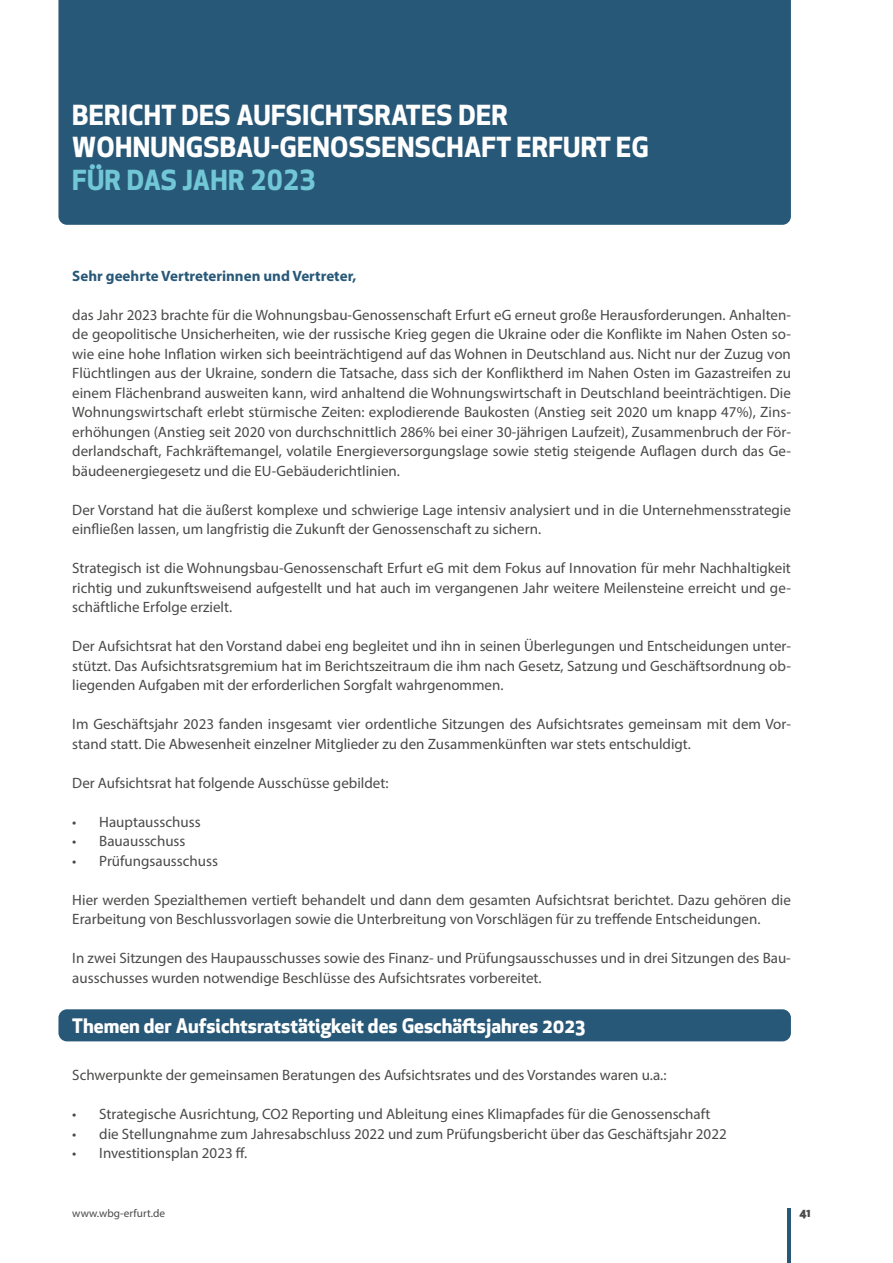
<style>
.page{position:relative;width:893px;height:1263px;background:#fff}
.page>*{position:absolute;margin:0;border:0;box-sizing:border-box;transform-origin:0 0}
.t1{font:700 27px/32.4px "Apex New";letter-spacing:.01em;color:#fff}
.t2{font:700 27px "Apex New";letter-spacing:.01em;color:#72c7d6}
.t3{font:700 19.5px "Apex New";color:#fff}
.t4{font:15px/19.5px "Myriad Pro";color:#4a4a49}
.t5{font:700 15px "Myriad Pro";color:#285878}
.t6{font:11.25px "Myriad Pro";color:#4b4a49}
.t7{font:800 11.25px "Apex New";color:#4a4a49}
</style>
<div class="page">
<hr style="left:787px;top:1208px;width:4px;height:55px;background:#285878">
<div style="left:58px;top:0;width:733px;height:225px;background:#285878"></div>
<div style="left:58px;top:1009px;width:733px;height:32px;background:#285878;border-radius:9px"></div>
<h1 class="t1" style="left:72px;top:98px;width:578px">BERICHT DES AUFSICHTSRATES DER<br>WOHNUNGSBAU-GENOSSENSCHAFT ERFURT EG</h1>
<h1 class="t2" style="left:72px;top:160px;width:245px">FÜR DAS JAHR 2023</h1>
<p class="t5" style="left:72px;top:266px;width:285px">Sehr geehrte Vertreterinnen und Vertreter,</p>
<p class="t4" style="left:72px;top:305px;width:720px;text-align:justify">das Jahr 2023 brachte für die Wohnungsbau-Genossenschaft Erfurt eG erneut große Herausforderungen. Anhalten&shy;de geopolitische Unsicherheiten, wie der russische Krieg gegen die Ukraine oder die Konflikte im Nahen Osten so&shy;wie eine hohe Inflation wirken sich beeinträchtigend auf das Wohnen in Deutschland aus. Nicht nur der Zuzug von Flüchtlingen aus der Ukraine, sondern die Tatsache, dass sich der Konfliktherd im Nahen Osten im Gazastreifen zu einem Flächenbrand ausweiten kann, wird anhaltend die Wohnungswirtschaft in Deutschland beeinträchtigen. Die Wohnungswirtschaft erlebt stürmische Zeiten: explodierende Baukosten (Anstieg seit 2020 um knapp 47%), Zins&shy;erhöhungen (Anstieg seit 2020 von durchschnittlich 286% bei einer 30-jährigen Laufzeit), Zusammenbruch der För&shy;derlandschaft, Fachkräftemangel, volatile Energieversorgungslage sowie stetig steigende Auflagen durch das Ge&shy;bäudeenergiegesetz und die EU-Gebäuderichtlinien.</p>
<p class="t4" style="left:72px;top:500px;width:720px">Der Vorstand hat die äußerst komplexe und schwierige Lage intensiv analysiert und in die Unternehmensstrategie einfließen lassen, um langfristig die Zukunft der Genossenschaft zu sichern.</p>
<p class="t4" style="left:72px;top:558px;width:720px;text-align:justify">Strategisch ist die Wohnungsbau-Genossenschaft Erfurt eG mit dem Fokus auf Innovation für mehr Nachhaltigkeit richtig und zukunftsweisend aufgestellt und hat auch im vergangenen Jahr weitere Meilensteine erreicht und ge&shy;schäftliche Erfolge erzielt.</p>
<p class="t4" style="left:72px;top:636px;width:720px;text-align:justify">Der Aufsichtsrat hat den Vorstand dabei eng begleitet und ihn in seinen Überlegungen und Entscheidungen unter&shy;stützt. Das Aufsichtsratsgremium hat im Berichtszeitraum die ihm nach Gesetz, Satzung und Geschäftsordnung ob&shy;liegenden Aufgaben mit der erforderlichen Sorgfalt wahrgenommen.</p>
<p class="t4" style="left:72px;top:714px;width:720px">Im Geschäftsjahr 2023 fanden insgesamt vier ordentliche Sitzungen des Aufsichtsrates gemeinsam mit dem Vor&shy;stand statt. Die Abwesenheit einzelner Mitglieder zu den Zusammenkünften war stets entschuldigt.</p>
<p class="t4" style="left:72px;top:773px;width:318px">Der Aufsichtsrat hat folgende Ausschüsse gebildet:</p>
<p class="t4" style="left:72px;top:812px;width:130px">• Hauptausschuss</p>
<p class="t4" style="left:72px;top:831px;width:115px">• Bauausschuss</p>
<p class="t4" style="left:72px;top:851px;width:147px">• Prüfungsausschuss</p>
<p class="t4" style="left:72px;top:890px;width:720px">Hier werden Spezialthemen vertieft behandelt und dann dem gesamten Aufsichtsrat berichtet. Dazu gehören die<br>Erarbeitung von Beschlussvorlagen sowie die Unterbreitung von Vorschlägen für zu treffende Entscheidungen.</p>
<p class="t4" style="left:72px;top:948px;width:720px">In zwei Sitzungen des Haupausschusses sowie des Finanz- und Prüfungsausschusses und in drei Sitzungen des Bau&shy;ausschusses wurden notwendige Beschlüsse des Aufsichtsrates vorbereitet.</p>
<h2 class="t3" style="left:72px;top:1011px;width:515px">Themen der Aufsichtsratstätigkeit des Geschäftsjahres 2023</h2>
<p class="t4" style="left:72px;top:1065px;width:596px">Schwerpunkte der gemeinsamen Beratungen des Aufsichtsrates und des Vorstandes waren u.a.:</p>
<p class="t4" style="left:72px;top:1104px;width:640px">• Strategische Ausrichtung, CO2 Reporting und Ableitung eines Klimapfades für die Genossenschaft</p>
<p class="t4" style="left:72px;top:1124px;width:656px">• die Stellungnahme zum Jahresabschluss 2022 und zum Prüfungsbericht über das Geschäftsjahr 2022</p>
<p class="t4" style="left:72px;top:1143px;width:176px">• Investitionsplan 2023 ff.</p>
<p class="t6" style="left:72px;top:1206px;width:94px">www.wbg-erfurt.de</p>
<p class="t7" style="left:799px;top:1205px;width:13px">41</p>
</div>
